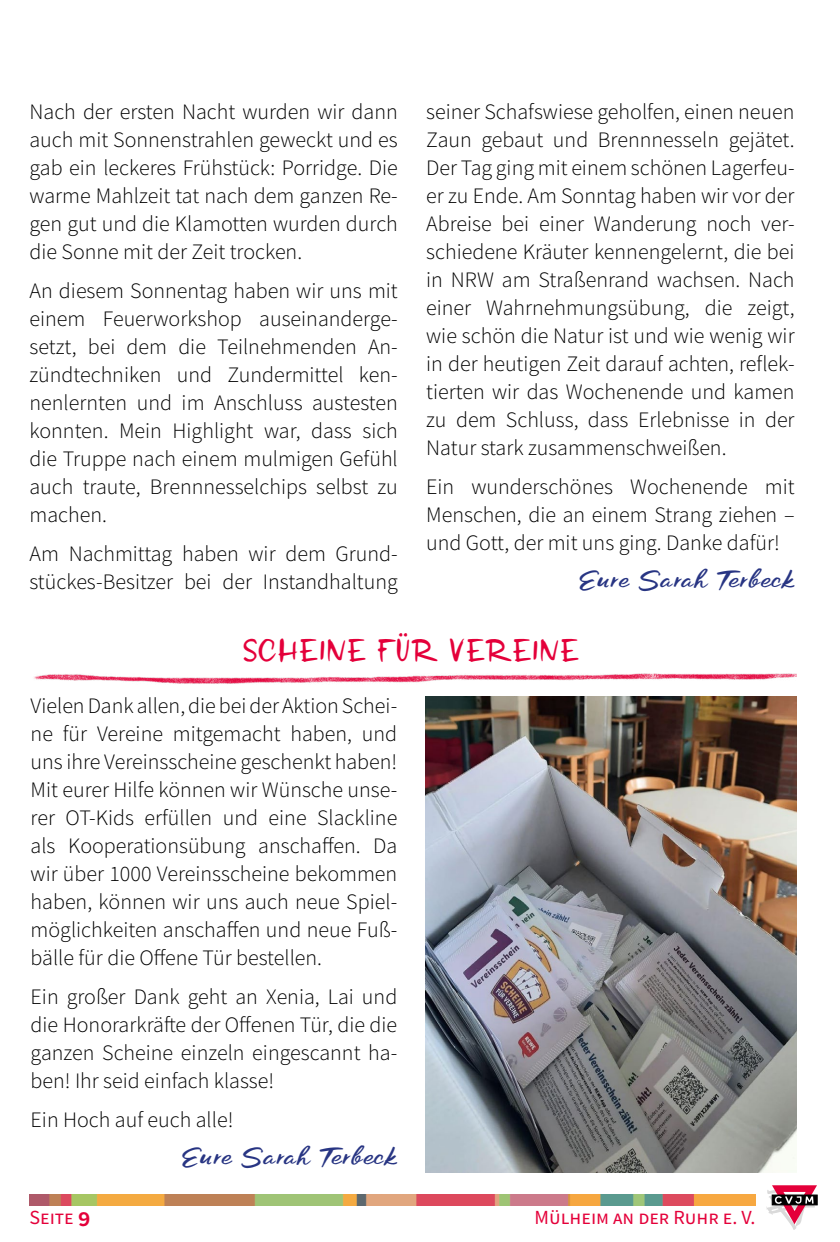
<style>
.page{position:relative;width:840px;height:1242px;background:#fff}
.page>*{position:absolute;margin:0;border:0;box-sizing:border-box;transform-origin:0 0}
.Headline_klein{font:24px "Los Banditos Sans";color:#e4003a}
.Fließtext{font:300 22px/28px "Source Sans Pro";color:#000;text-align:justify}
.t1{font:20px "Source Sans Pro";color:#e4003a}
.Unterschrift{font:18px "Los Banditos Script";letter-spacing:.08em;color:#283583;scale:1.15 1}
.s1{font-weight:600;font-size:26px}
</style>
<div class="page">
<svg style="left:766px;top:1185px;width:50px;height:45px"></svg>
<img style="left:29px;top:1195px;width:726px;height:10px">
<img style="left:34px;top:673px;width:761px;height:11px">
<img style="left:425px;top:696px;width:370px;height:476px">
<p class="Fließtext" style="left:29px;top:97px;width:369px">Nach der ersten Nacht wurden wir dann auch mit Sonnenstrahlen geweckt und es gab ein leckeres Frühstück: Porridge. Die warme Mahlzeit tat nach dem ganzen Re&shy;gen gut und die Klamotten wurden durch die Sonne mit der Zeit trocken.</p>
<p class="Fließtext" style="left:29px;top:277px;width:369px">An diesem Sonnentag haben wir uns mit einem Feuerworkshop auseinanderge&shy;setzt, bei dem die Teilnehmenden An&shy;zündtechniken und Zundermittel ken&shy;nenlernten und im Anschluss austesten konnten. Mein Highlight war, dass sich die Truppe nach einem mulmigen Gefühl auch traute, Brennnesselchips selbst zu machen.</p>
<p class="Fließtext" style="left:29px;top:540px;width:369px">Am Nachmittag haben wir dem Grund&shy;stückes-Besitzer bei der Instandhaltung</p>
<p class="Fließtext" style="left:426px;top:97px;width:369px">seiner Schafswiese geholfen, einen neuen Zaun gebaut und Brennnesseln gejätet.<br>Der Tag ging mit einem schönen Lagerfeu&shy;er zu Ende. Am Sonntag haben wir vor der Abreise bei einer Wanderung noch ver&shy;schiedene Kräuter kennengelernt, die bei in NRW am Straßenrand wachsen. Nach einer Wahrnehmungsübung, die zeigt, wie schön die Natur ist und wie wenig wir in der heutigen Zeit darauf achten, reflek&shy;tierten wir das Wochenende und kamen zu dem Schluss, dass Erlebnisse in der Natur stark zusammenschweißen.</p>
<p class="Fließtext" style="left:426px;top:473px;width:369px">Ein wunderschönes Wochenende mit Menschen, die an einem Strang ziehen – und Gott, der mit uns ging. Danke dafür!</p>
<p class="Unterschrift" style="left:579px;top:570px;width:188px">Eure Sarah Terbeck</p>
<p class="Headline_klein" style="left:243px;top:638px;width:338px">SCHEINE FÜR VEREINE</p>
<p class="Fließtext" style="left:31px;top:691px;width:368px">Vielen Dank allen, die bei der Aktion Schei&shy;ne für Vereine mitgemacht haben, und uns ihre Vereinsscheine geschenkt haben!<br>Mit eurer Hilfe können wir Wünsche unse&shy;rer OT-Kids erfüllen und eine Slackline als Kooperationsübung anschaffen. Da wir über 1000 Vereinsscheine bekommen haben, können wir uns auch neue Spiel&shy;möglichkeiten anschaffen und neue Fuß&shy;bälle für die Offene Tür bestellen.</p>
<p class="Fließtext" style="left:31px;top:982px;width:368px">Ein großer Dank geht an Xenia, Lai und die Honorarkräfte der Offenen Tür, die die ganzen Scheine einzeln eingescannt ha&shy;ben! Ihr seid einfach klasse!</p>
<p class="Fließtext" style="left:31px;top:1106px;width:204px">Ein Hoch auf euch alle!</p>
<p class="Unterschrift" style="left:182px;top:1147px;width:188px">Eure Sarah Terbeck</p>
<p class="t1" style="left:29px;top:1205px;width:63px">Seite <span class="s1">9</span></p>
<p class="t1" style="left:534px;top:1204px;width:222px">Mülheim an der Ruhr e. V.</p>
</div>
